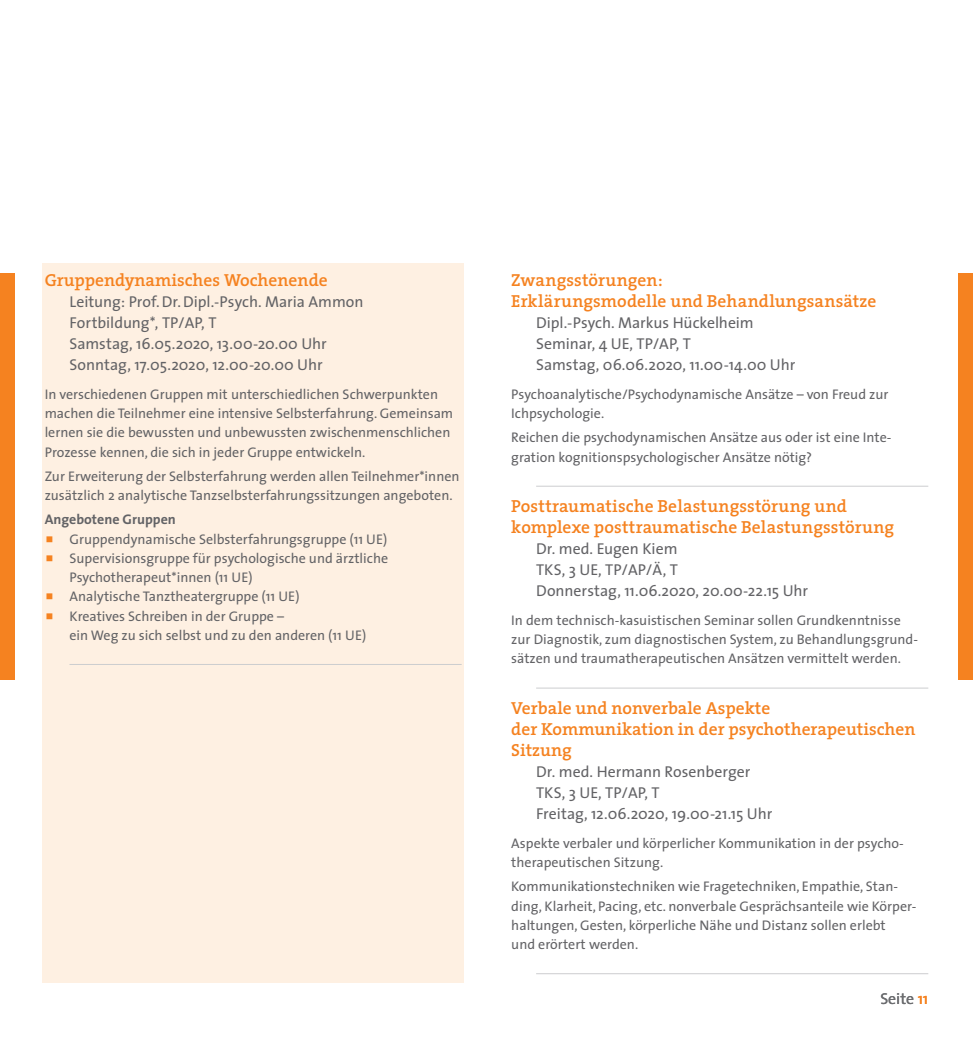
<style>
.page{position:relative;width:973px;height:1042px;background:#fff}
.page>*{position:absolute;margin:0;border:0;box-sizing:border-box;transform-origin:0 0}
.t1{font:600 17.5px/21px "The Serif";color:#f58220}
.t2{font:15.75px/21px "The Sans";color:#636366}
.t3{font:15.75px "The Sans";color:#6c6d70}
.t4{font:14px/19.2px "The Sans";color:#636366}
.t5{font:700 14px "The Sans";color:#636366}
.s1{color:#f58220}
</style>
<div class="page">
<div style="left:42px;top:263px;width:422px;height:719px;background:#fef0e2"></div>
<hr style="left:69px;top:664px;width:392px;height:1px;background:#cccdcf">
<hr style="left:536px;top:486px;width:392px;height:1px;background:#cccdcf">
<hr style="left:536px;top:687px;width:392px;height:1px;background:#cccdcf">
<hr style="left:536px;top:973px;width:392px;height:1px;background:#cccdcf">
<div style="left:0;top:273px;width:15px;height:407px;background:#f58220"></div>
<div style="left:957px;top:273px;width:15px;height:407px;background:#f58220"></div>
<p class="t1" style="left:45px;top:269px;width:284px">Gruppendynamisches Wochenende</p>
<p class="t2" style="left:69px;top:290px;width:295px">Leitung: Prof.Dr.Dipl.-Psych. Maria Ammon Fortbildung*, TP/AP, T<br>Samstag, 16.05.2020, 13.00-20.00 Uhr Sonntag, 17.05.2020, 12.00-20.00 Uhr</p>
<p class="t4" style="left:45px;top:384px;width:410px">In verschiedenen Gruppen mit unterschiedlichen Schwerpunkten machen die Teilnehmer eine intensive Selbsterfahrung. Gemeinsam lernen sie die bewussten und unbewussten zwischenmenschlichen Prozesse kennen, die sich in jeder Gruppe entwickeln.</p>
<p class="t4" style="left:45px;top:466px;width:416px">Zur Erweiterung der Selbsterfahrung werden allen Teilnehmer*innen zusätzlich 2 analytische Tanzselbsterfahrungssitzungen angeboten.</p>
<p class="t5" style="left:45px;top:508px;width:133px">Angebotene Gruppen</p>
<p class="t4" style="left:69px;top:529px;width:320px">Gruppendynamische Selbsterfahrungsgruppe (11 UE)<br>Supervisionsgruppe für psychologische und ärztliche Psychotherapeut*innen (11 UE)<br>Analytische Tanztheatergruppe (11 UE)<br>Kreatives Schreiben in der Gruppe –<br>ein Weg zu sich selbst und zu den anderen (11 UE)</p>
<p class="t1" style="left:511px;top:269px;width:366px">Zwangsstörungen:<br>Erklärungsmodelle und Behandlungsansätze</p>
<p class="t2" style="left:536px;top:311px;width:260px">Dipl.-Psych. Markus Hückelheim<br>Seminar, 4 UE, TP/AP, T<br>Samstag, 06.06.2020, 11.00-14.00 Uhr</p>
<p class="t4" style="left:511px;top:384px;width:378px">Psychoanalytische/Psychodynamische Ansätze – von Freud zur<br>Ichpsychologie.</p>
<p class="t4" style="left:511px;top:427px;width:381px">Reichen die psychodynamischen Ansätze aus oder ist eine Inte&shy;gration kognitionspsychologischer Ansätze nötig?</p>
<p class="t1" style="left:511px;top:495px;width:384px">Posttraumatische Belastungsstörung und komplexe posttraumatische Belastungsstörung</p>
<p class="t2" style="left:536px;top:537px;width:273px">Dr. med. Eugen Kiem<br>TKS, 3 UE, TP/AP/Ä, T<br>Donnerstag, 11.06.2020, 20.00-22.15 Uhr</p>
<p class="t4" style="left:511px;top:610px;width:408px">In dem technisch-kasuistischen Seminar sollen Grundkenntnisse zur Diagnostik, zum diagnostischen System, zu Behandlungsgrund&shy;sätzen und traumatherapeutischen Ansätzen vermittelt werden.</p>
<p class="t1" style="left:511px;top:697px;width:405px">Verbale und nonverbale Aspekte<br>der Kommunikation in der psychotherapeutischen<br>Sitzung</p>
<p class="t2" style="left:536px;top:760px;width:238px">Dr. med. Hermann Rosenberger<br>TKS, 3 UE, TP/AP, T<br>Freitag, 12.06.2020, 19.00-21.15 Uhr</p>
<p class="t4" style="left:511px;top:833px;width:394px">Aspekte verbaler und körperlicher Kommunikation in der psycho&shy;therapeutischen Sitzung.</p>
<p class="t4" style="left:511px;top:876px;width:406px">Kommunikationstechniken wie Fragetechniken, Empathie, Stan&shy;ding, Klarheit, Pacing, etc. nonverbale Gesprächsanteile wie Körper&shy;haltungen, Gesten, körperliche Nähe und Distanz sollen erlebt<br>und erörtert werden.</p>
<p class="t3" style="left:880px;top:985px;width:49px">Seite <span class="s1">11</span></p>
</div>
